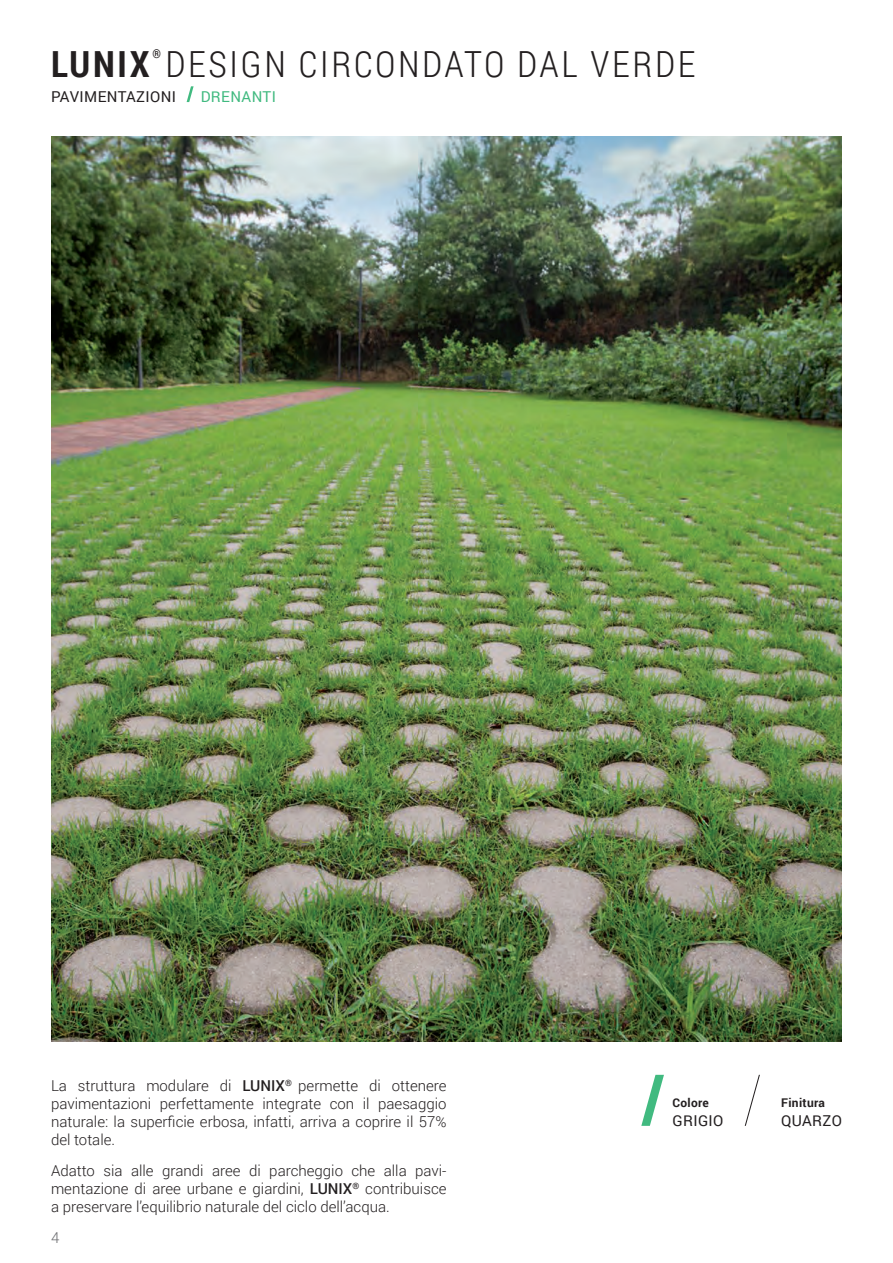
<style>
.page{position:relative;width:893px;height:1263px;background:#fff}
.page>*{position:absolute;margin:0;border:0;box-sizing:border-box;transform-origin:0 0}
.t1{font:300 36px "Roboto Condensed";letter-spacing:.075em;color:#231f20}
.t2{font:300 15px/18px "Roboto";color:#231f20;text-align:justify}
.t3{font:15px "Roboto";letter-spacing:.025em;color:#231f20}
.t4{font:15px "Roboto";letter-spacing:.025em;color:#41ba80}
.t5{font:300 15px "Roboto";color:#6c6d70}
.t6{font:700 12.3px "Roboto Condensed";color:#231f20}
.t7{font:700 12px "Roboto";letter-spacing:.025em;color:#231f20}
.s1{font-weight:700}
.s2{font-weight:500}
</style>
<div class="page">
<img style="left:51px;top:136px;width:791px;height:906px">
<svg style="left:187px;top:86px;width:7px;height:16px"></svg>
<svg style="left:745px;top:1075px;width:15px;height:51px"></svg>
<svg style="left:641px;top:1075px;width:23px;height:51px"></svg>
<p class="t6" style="left:152px;top:45px;width:10px">®</p>
<p class="t3" style="left:51px;top:86px;width:127px">PAVIMENTAZIONI</p>
<p class="t4" style="left:201px;top:86px;width:77px">DRENANTI</p>
<h1 class="t1" style="left:51px;top:39px;width:646px"><span class="s1">LUNIX</span> DESIGN CIRCONDATO DAL VERDE</h1>
<p class="t2" style="left:51px;top:1076px;width:397px">La struttura modulare di <span class="s2">LUNIX</span><sup>®</sup> permette di ottenere pavimentazioni perfettamente integrate con il paesaggio naturale: la superficie erbosa, infatti, arriva a coprire il 57% del totale.</p>
<p class="t2" style="left:51px;top:1161px;width:397px">Adatto sia alle grandi aree di parcheggio che alla pavi&shy;mentazione di aree urbane e giardini, <span class="s2">LUNIX</span><sup>®</sup> contribuisce a preservare l’equilibrio naturale del ciclo dell’acqua.</p>
<p class="t5" style="left:51px;top:1227px;width:10px">4</p>
<p class="t7" style="left:672px;top:1094px;width:38px">Colore</p>
<p class="t3" style="left:672px;top:1110px;width:52px">GRIGIO</p>
<p class="t7" style="left:781px;top:1094px;width:45px">Finitura</p>
<p class="t3" style="left:781px;top:1110px;width:62px">QUARZO</p>
</div>
